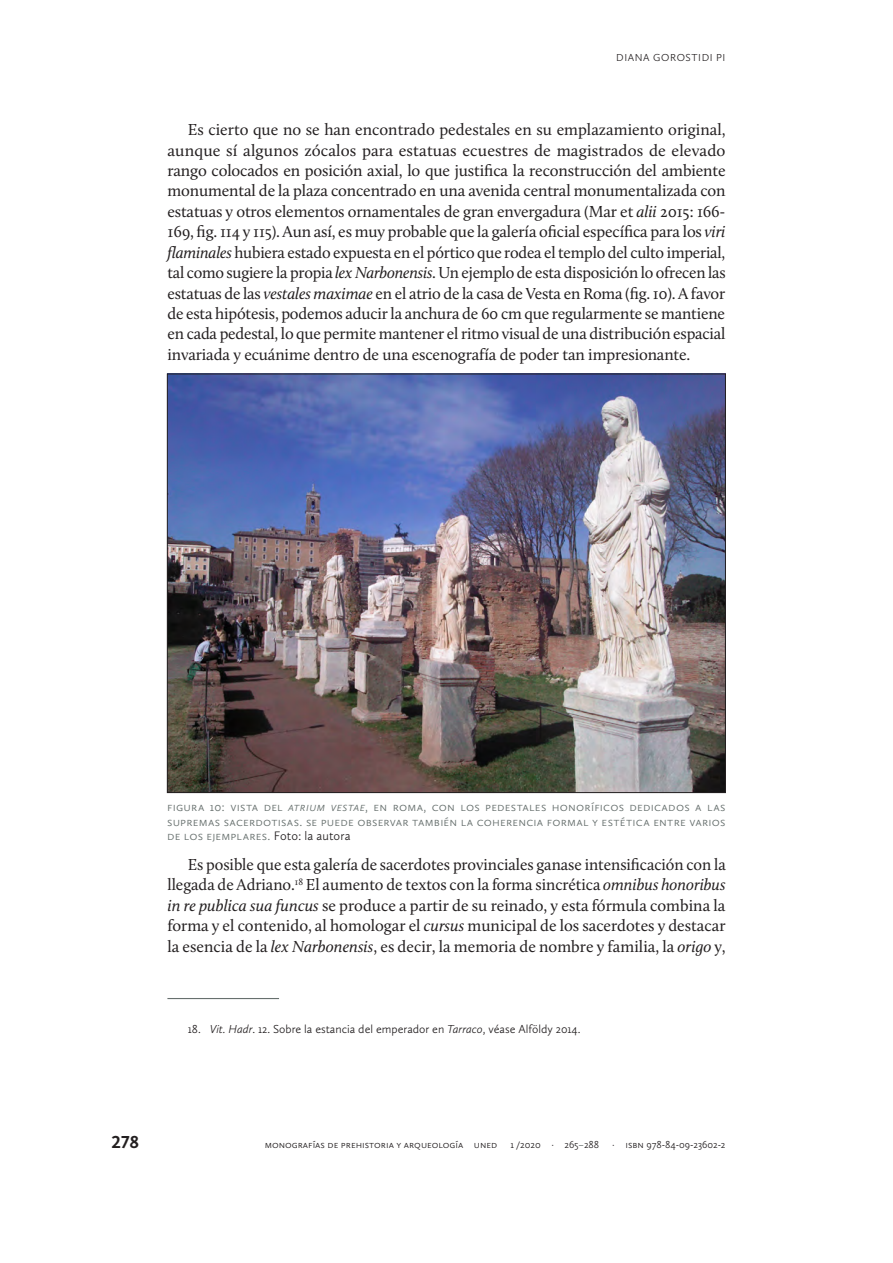
<style>
.page{position:relative;width:893px;height:1263px;background:#fff}
.page>*{position:absolute;margin:0;border:0;box-sizing:border-box;transform-origin:0 0}
.t1{font:700 18px "Calluna Sans";color:#231f20}
.Cuerpo{font:16.5px/20.4px "Calluna";letter-spacing:-.01em;color:#231f20;text-align:justify}
.Imagen_Pie{font:300 12.75px/14.2px "Calluna Sans";letter-spacing:.015em;color:#67706e;text-align:justify}
.Notas_Pie{font:300 12px "Calluna Sans";color:#231f20}
.t2{font:300 10.5px "Calluna Sans";color:#231f20}
.s1{font-style:italic}
.s2{color:#231f20}
.s3{font-weight:400;color:#67706e}
</style>
<div class="page">
<hr style="left:167px;top:998px;width:112px;height:1px;background:#67706e">
<img style="left:169px;top:376px;width:555px;height:415px">
<p class="t2" style="left:616px;top:52px;width:54px">Diana Goro</p>
<p class="t2" style="left:686px;top:52px;width:18px">stidi</p>
<p class="t2" style="left:716px;top:52px;width:9px">Pi</p>
<p class="Cuerpo" style="left:167px;top:119px;width:560px;text-indent:20px">Es cierto que no se han encontrado pedestales en su emplazamiento original, aunque sí algunos zócalos para estatuas ecuestres de magistrados de elevado rango colocados en posición axial, lo que justifica la reconstrucción del ambiente monumental de la plaza concentrado en una avenida central monumentalizada con estatuas y otros elementos ornamentales de gran envergadura (Mar et <span class="s1">alii</span> 2015: 166- 169, fig. 114 y 115). Aun así, es muy probable que la galería oficial específica para los <span class="s1">viri flaminales</span> hubiera estado expuesta en el pórtico que rodea el templo del culto imperial, tal como sugiere la propia <span class="s1">lex Narbonensis</span>. Un ejemplo de esta disposición lo ofrecen las estatuas de las <span class="s1">vestales maximae</span> en el atrio de la casa de Vesta en Roma (fig. 10). A favor de esta hipótesis, podemos aducir la anchura de 60 cm que regularmente se mantiene en cada pedestal, lo que permite mantener el ritmo visual de una distribución espacial invariada y ecuánime dentro de una escenografía de poder tan impresionante.</p>
<p class="Imagen_Pie" style="left:167px;top:800px;width:560px">Figura 10: Vista del <span class="s1">atrium Vestae</span>, en Roma, con los pedestales honoríficos dedicados a las supremas sacerdotisas. Se puede observar tamb ién la coherencia formal y estética entre varios de los ejemplares. <span class="s2">Foto: la autora</span></p>
<p class="Cuerpo" style="left:167px;top:854px;width:560px;text-indent:20px">Es posible que esta galería de sacerdotes provinciales ganase intensificación con la llegada de Adriano.<sup>18</sup> El aumento de textos con la forma sincrética <span class="s1">omnibus honoribus in re publica sua funcus</span> se produce a partir de su reinado, y esta fórmula combina la forma y el contenido, al homologar el <span class="s1">cursus</span> municipal de los sacerdotes y destacar la esencia de la <span class="s1">lex Narbonensis</span>, es decir, la memoria de nombre y familia, la <span class="s1">origo</span> y,</p>
<p class="Notas_Pie" style="left:188px;top:1022px;width:394px">18. <span class="s1">Vit. Hadr</span>. 12. Sobre la estancia del emperador en <span class="s1">Tarraco</span>, véase Alföldy 2014.</p>
<p class="t1" style="left:112px;top:1131px;width:29px">278</p>
<p class="t2" style="left:265px;top:1138px;width:462px">Monografías de prehistoria y Arqueología uned 1 /2020 · 265<span class="s3">–</span>288 · isBn 978-84-09-23602-2</p>
</div>
